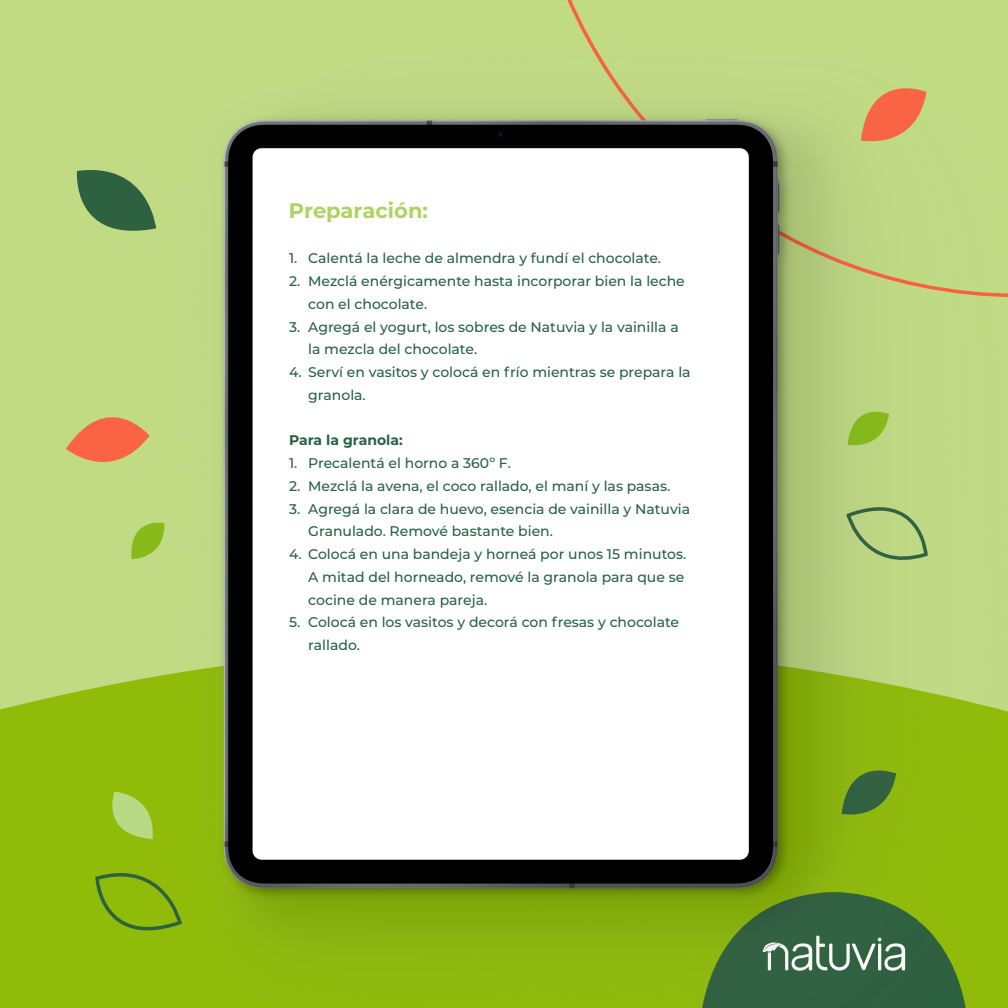
<style>
.page{position:relative;width:1008px;height:1008px;background:#fff}
.page>*{position:absolute;margin:0;border:0;box-sizing:border-box;transform-origin:0 0}
.t1{font:700 21px "Montserrat";color:#add461}
.t2{font:500 14px/22.8px "Montserrat";color:#256242}
.t3{font:700 14px "Montserrat";color:#256242}
</style>
<div class="page">
<img style="left:0;top:0;width:1008px;height:1008px">
<h1 class="t1" style="left:289px;top:196px;width:141px">Preparación:</h1>
<p class="t2" style="left:289px;top:247px;width:374px">1. Calentá la leche de almendra y fundí el chocolate.</p>
<p class="t2" style="left:308px;top:269px;width:378px;text-indent:-19px">2. Mezclá enérgicamente hasta incorporar bien la leche con el chocolate.</p>
<p class="t2" style="left:308px;top:315px;width:372px;text-indent:-19px">3. Agregá el yogurt, los sobres de Natuvia y la vainilla a la mezcla del chocolate.</p>
<p class="t2" style="left:308px;top:360px;width:384px;text-indent:-19px">4. Serví en vasitos y colocá en frío mientras se prepara la granola.</p>
<p class="t3" style="left:289px;top:430px;width:115px">Para la granola:</p>
<p class="t2" style="left:289px;top:451px;width:223px">1. Precalentá el horno a 360º F.</p>
<p class="t2" style="left:289px;top:474px;width:383px">2. Mezclá la avena, el coco rallado, el maní y las pasas.</p>
<p class="t2" style="left:308px;top:497px;width:383px;text-indent:-19px">3. Agregá la clara de huevo, esencia de vainilla y Natuvia<br>Granulado. Remové bastante bien.</p>
<p class="t2" style="left:308px;top:542px;width:380px;text-indent:-19px">4. Colocá en una bandeja y horneá por unos 15 minutos.<br>A mitad del horneado, remové la granola para que se cocine de manera pareja.</p>
<p class="t2" style="left:308px;top:611px;width:372px;text-indent:-19px">5. Colocá en los vasitos y decorá con fresas y chocolate rallado.</p>
</div>
